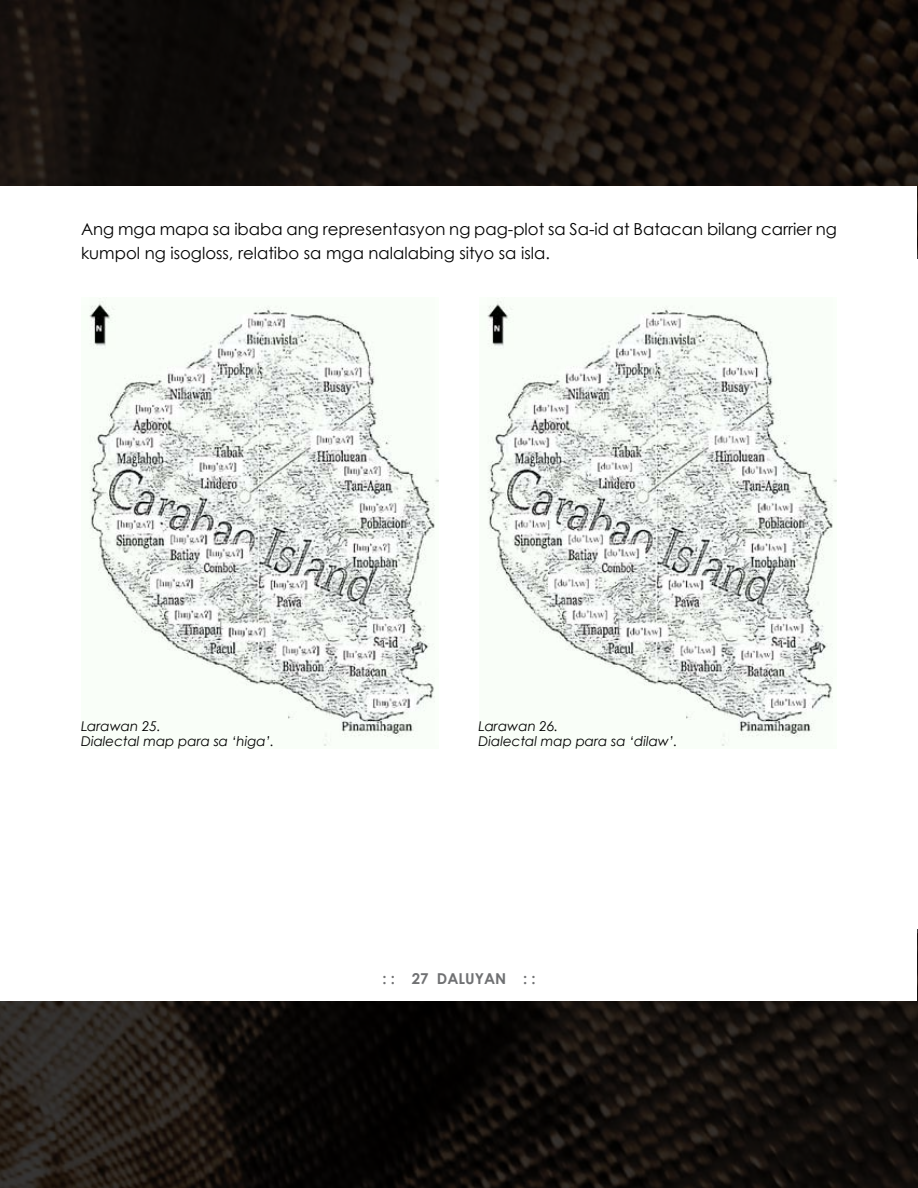
<style>
.page{position:relative;width:918px;height:1188px;background:#fff}
.page>*{position:absolute;margin:0;border:0;box-sizing:border-box;transform-origin:0 0}
.t1{font:16.5px/24px "Century Gothic";color:#000}
.t2{font:700 15px "Century Gothic";color:#707173}
.t3{font:italic 13.5px/15px "Century Gothic";color:#000}
</style>
<div class="page">
<svg style="left:0;top:929px;width:918px;height:259px;background:#15110d"></svg>
<svg style="left:0;top:0;width:918px;height:259px;background:#17120e"></svg>
<div style="left:1px;top:187px;width:916px;height:814px;background:#fff"></div>
<img style="left:89px;top:297px;width:350px;height:449px">
<img style="left:487px;top:297px;width:350px;height:449px">
<p class="t1" style="left:81px;top:217px;width:757px">Ang mga mapa sa ibaba ang representasyon ng pag-plot sa Sa-id at Batacan bilang carrier ng kumpol ng isogloss, relatibo sa mga nalalabing sityo sa isla.</p>
<p class="t3" style="left:81px;top:719px;width:195px">Larawan 25.<br>Dialectal map para sa ‘higa’.</p>
<p class="t3" style="left:478px;top:719px;width:201px">Larawan 26.<br>Dialectal map para sa ‘dilaw’.</p>
<p class="t2" style="left:382px;top:968px;width:155px">: : 27 DALUYAN : :</p>
</div>
